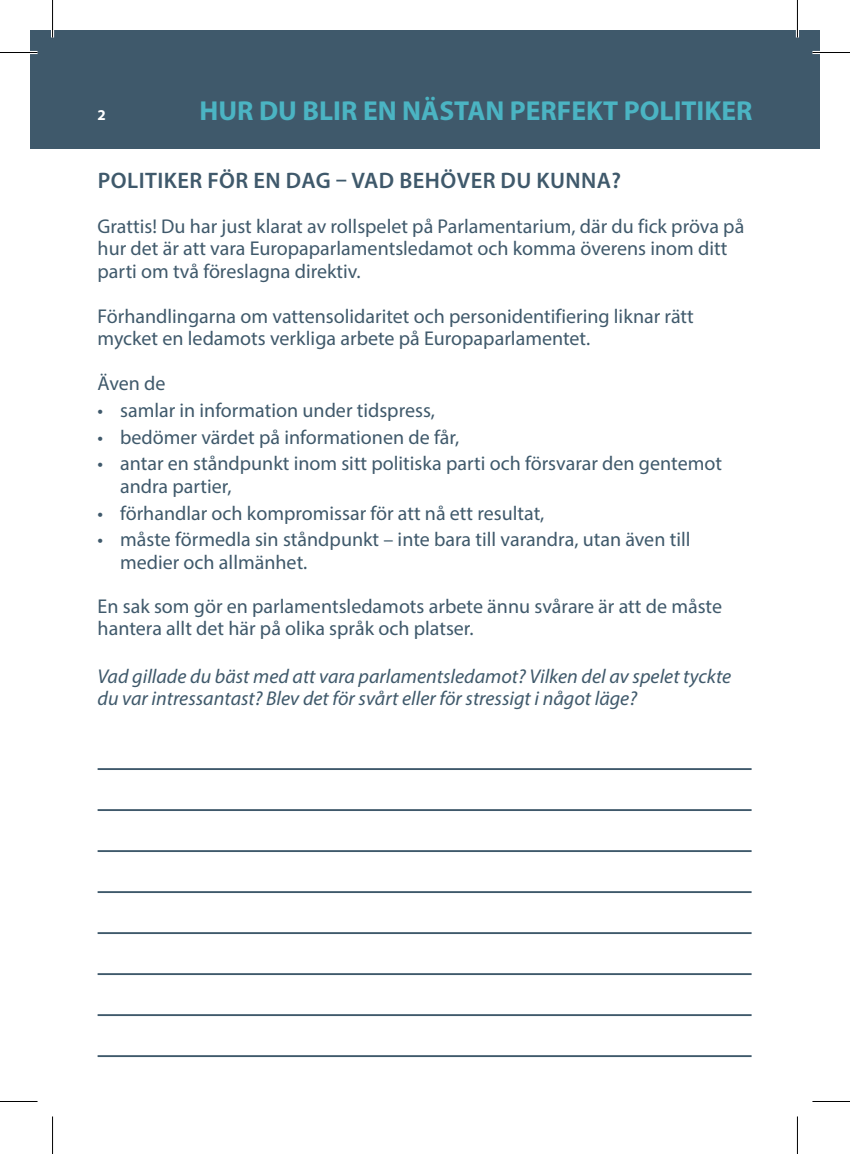
<style>
.page{position:relative;width:850px;height:1154px;background:#fff}
.page>*{position:absolute;margin:0;border:0;box-sizing:border-box;transform-origin:0 0}
.t1{font:700 27.5px "Myriad Pro";color:#4bb4c3}
.t2{font:600 22.5px "Myriad Pro";letter-spacing:.02em;color:#3f596b}
.t3{font:20px/22.5px "Myriad Pro";color:#3f596b}
.t4{font:italic 20px/22.5px "Myriad Pro";color:#3f596b}
.t5{font:700 15px "Myriad Pro";color:#fff}
</style>
<div class="page">
<div style="left:30px;top:30px;width:789px;height:118px;background:#3f596b"></div>
<hr style="left:98px;top:768px;width:653px;height:2px;background:#3f596b">
<hr style="left:98px;top:809px;width:653px;height:2px;background:#3f596b">
<hr style="left:98px;top:850px;width:653px;height:2px;background:#3f596b">
<hr style="left:98px;top:891px;width:653px;height:2px;background:#3f596b">
<hr style="left:98px;top:932px;width:653px;height:2px;background:#3f596b">
<hr style="left:98px;top:973px;width:653px;height:2px;background:#3f596b">
<hr style="left:98px;top:1014px;width:653px;height:2px;background:#3f596b">
<hr style="left:98px;top:1055px;width:653px;height:2px;background:#3f596b">
<hr style="left:0;top:51px;width:38px;height:3px;background:#fff">
<hr style="left:812px;top:51px;width:37px;height:3px;background:#fff">
<hr style="left:51px;top:0;width:3px;height:38px;background:#fff">
<hr style="left:795px;top:0;width:3px;height:38px;background:#fff">
<hr style="left:0;top:52px;width:38px;height:1px;background:#000">
<hr style="left:812px;top:52px;width:37px;height:1px;background:#000">
<hr style="left:0;top:1101px;width:38px;height:1px;background:#000">
<hr style="left:812px;top:1101px;width:37px;height:1px;background:#000">
<hr style="left:52px;top:0;width:1px;height:38px;background:#000">
<hr style="left:52px;top:1116px;width:1px;height:38px;background:#000">
<hr style="left:796px;top:0;width:1px;height:38px;background:#000">
<hr style="left:796px;top:1116px;width:1px;height:38px;background:#000">
<p class="t5" style="left:98px;top:105px;width:10px">2</p>
<h1 class="t1" style="left:199px;top:93px;width:554px">HUR DU BLIR EN NÄSTAN PERFEKT POLITIKER</h1>
<p class="t2" style="left:98px;top:166px;width:524px">POLITIKER FÖR EN DAG – VAD BEHÖVER DU KUNNA?</p>
<p class="t3" style="left:98px;top:214px;width:648px">Grattis! Du har just klarat av rollspelet på Parlamentarium, där du fick pröva på hur det är att vara Europaparlamentsledamot och komma överens inom ditt parti om två föreslagna direktiv.</p>
<p class="t3" style="left:98px;top:304px;width:597px">Förhandlingarna om vattensolidaritet och personidentifiering liknar rätt mycket en ledamots verkliga arbete på Europaparlamentet.</p>
<p class="t3" style="left:98px;top:372px;width:69px">Även de</p>
<p class="t3" style="left:98px;top:398px;width:338px">• samlar in information under tidspress,</p>
<p class="t3" style="left:98px;top:425px;width:363px">• bedömer värdet på informationen de får,</p>
<p class="t3" style="left:120px;top:452px;width:603px;text-indent:-22px">• antar en ståndpunkt inom sitt politiska parti och försvarar den gentemot andra partier,</p>
<p class="t3" style="left:98px;top:501px;width:448px">• förhandlar och kompromissar för att nå ett resultat,</p>
<p class="t3" style="left:120px;top:528px;width:571px;text-indent:-22px">• måste förmedla sin ståndpunkt – inte bara till varandra, utan även till medier och allmänhet.</p>
<p class="t3" style="left:98px;top:594px;width:625px">En sak som gör en parlamentsledamots arbete ännu svårare är att de måste hantera allt det här på olika språk och platser.</p>
<p class="t4" style="left:98px;top:664px;width:634px">Vad gillade du bäst med att vara parlamentsledamot? Vilken del av spelet tyckte du var intressantast? Blev det för svårt eller för stressigt i något läge?</p>
</div>
